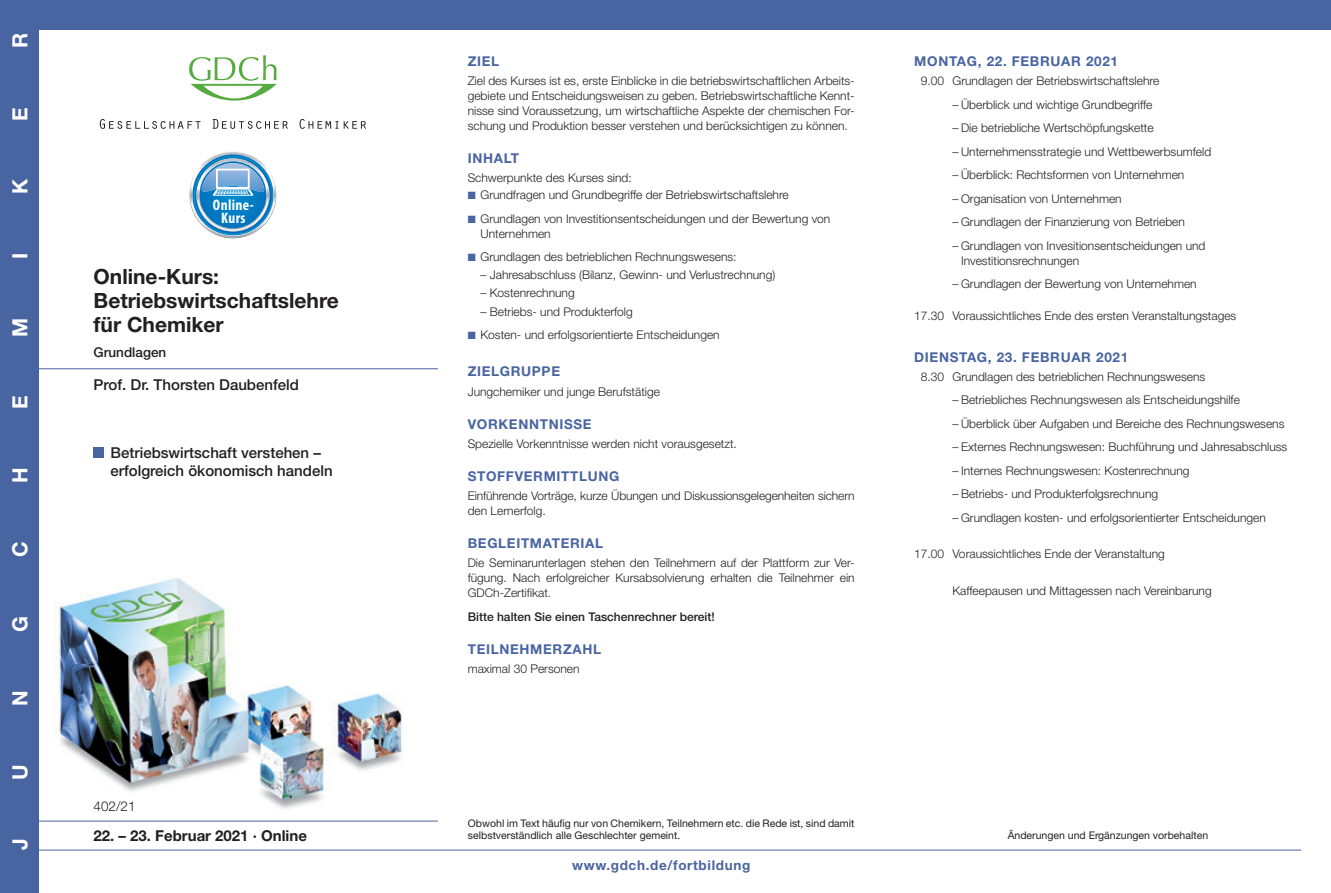
<style>
.page{position:relative;width:1331px;height:893px;background:#fff}
.page>*{position:absolute;margin:0;border:0;box-sizing:border-box;transform-origin:0 0}
.t1{font:700 21px/24px "Helvetica Neue";color:#231f20}
.t2{font:700 21px "Helvetica Neue";color:#fff}
.t3{font:700 condensed 15.3px/13px "Myriad Pro";letter-spacing:.025em;color:#fff;text-align:center}
.t4{font:500 15px/18px "Helvetica Neue";color:#231f20}
.t5{font:700 15px "Helvetica Neue";color:#231f20}
.t6{font:700 13.5px "Helvetica Neue";letter-spacing:.05em;color:#4864a1}
.t7{font:500 13.5px "Helvetica Neue";color:#231f20}
.t8{font:300 13.5px "Helvetica Neue";color:#231f20}
.t9{font:300 12px/15px "Helvetica Neue";color:#231f20}
.t10{font:500 12px "Helvetica Neue";color:#231f20}
.t11{font:10.5px/12px "Helvetica Neue";color:#231f20}
.s1{color:#4864a1}
</style>
<div class="page">
<svg style="left:100px;top:119px;width:101px;height:10px"></svg>
<svg style="left:213px;top:119px;width:75px;height:10px"></svg>
<svg style="left:300px;top:119px;width:66px;height:10px"></svg>
<svg style="left:189px;top:55px;width:88px;height:46px"></svg>
<hr style="left:30px;top:821px;width:408px;height:1px;background:#4864a1">
<hr style="left:30px;top:850px;width:408px;height:1px;background:#4864a1">
<div style="left:0;top:0;width:38px;height:893px;background:#4864a1"></div>
<hr style="left:438px;top:850px;width:863px;height:1px;background:#4864a1">
<div style="left:38px;top:0;width:1293px;height:30px;background:#4864a1"></div>
<img style="left:59px;top:577px;width:343px;height:232px">
<hr style="left:30px;top:368px;width:408px;height:1px;background:#4864a1">
<div style="left:94px;top:447px;width:10px;height:11px;background:#4864a1"></div>
<svg style="left:189px;top:151px;width:88px;height:87px"></svg>
<h1 class="t2" style="left:7px;top:48px;width:17px;rotate:-90deg">R</h1>
<h1 class="t2" style="left:7px;top:121px;width:15px;rotate:-90deg">E</h1>
<h1 class="t2" style="left:7px;top:194px;width:17px;rotate:-90deg">K</h1>
<h1 class="t2" style="left:7px;top:259px;width:8px;rotate:-90deg">I</h1>
<h1 class="t2" style="left:7px;top:337px;width:21px;rotate:-90deg">M</h1>
<h1 class="t2" style="left:7px;top:409px;width:15px;rotate:-90deg">E</h1>
<h1 class="t2" style="left:7px;top:483px;width:17px;rotate:-90deg">H</h1>
<h1 class="t2" style="left:7px;top:557px;width:17px;rotate:-90deg">C</h1>
<h1 class="t2" style="left:7px;top:632px;width:17px;rotate:-90deg">G</h1>
<h1 class="t2" style="left:7px;top:706px;width:17px;rotate:-90deg">N</h1>
<h1 class="t2" style="left:7px;top:780px;width:17px;rotate:-90deg">U</h1>
<h1 class="t2" style="left:7px;top:850px;width:13px;rotate:-90deg">J</h1>
<p class="t3" style="left:213px;top:198px;width:42px">Online-<br>Kurs</p>
<h1 class="t1" style="left:94px;top:264px;width:247px">Online-Kurs:<br>Betriebswirtschaftslehre für Chemiker</h1>
<p class="t7" style="left:94px;top:344px;width:74px">Grundlagen</p>
<p class="t4" style="left:94px;top:376px;width:207px">Prof. Dr. Thorsten Daubenfeld</p>
<p class="t4" style="left:111px;top:443px;width:224px">Betriebswirtschaft verstehen – erfolgreich ökonomisch handeln</p>
<p class="t8" style="left:94px;top:798px;width:44px">402/21</p>
<p class="t5" style="left:94px;top:827px;width:215px">22. – 23. Februar 2021 · Online</p>
<p class="t6" style="left:468px;top:53px;width:33px">ZIEL</p>
<p class="t9" style="left:468px;top:73px;width:388px;text-align:justify">Ziel des Kurses ist es, erste Einblicke in die betriebswirtschaftlichen Arbeits&shy;gebiete und Entscheidungsweisen zu geben. Betriebswirtschaftliche Kennt&shy;nisse sind Voraussetzung, um wirtschaftliche Aspekte der chemischen For&shy;schung und Produktion besser verstehen und berücksichtigen zu können.</p>
<p class="t6" style="left:468px;top:150px;width:53px">INHALT</p>
<p class="t9" style="left:468px;top:170px;width:166px">Schwerpunkte des Kurses sind:</p>
<p class="t9" style="left:468px;top:187px;width:323px"><span class="s1">■</span> Grundfragen und Grundbegriffe der Betriebswirtschaftslehre</p>
<p class="t9" style="left:480px;top:211px;width:351px;text-indent:-13px"><span class="s1">■</span> Grundlagen von Investitionsentscheidungen und der Bewertung von<br>Unternehmen</p>
<p class="t9" style="left:468px;top:249px;width:270px"><span class="s1">■</span> Grundlagen des betrieblichen Rechnungswesens:</p>
<p class="t9" style="left:480px;top:267px;width:296px">– Jahresabschluss (Bilanz, Gewinn- und Verlustrechnung)</p>
<p class="t9" style="left:480px;top:285px;width:96px">– Kostenrechnung</p>
<p class="t9" style="left:480px;top:303px;width:154px">– Betriebs- und Produkterfolg</p>
<p class="t9" style="left:468px;top:327px;width:253px"><span class="s1">■</span> Kosten- und erfolgsorientierte Entscheidungen</p>
<p class="t6" style="left:468px;top:363px;width:94px">ZIELGRUPPE</p>
<p class="t9" style="left:468px;top:383px;width:194px">Jungchemiker und junge Berufstätige</p>
<p class="t6" style="left:468px;top:415px;width:125px">VORKENNTNISSE</p>
<p class="t9" style="left:468px;top:436px;width:271px">Spezielle Vorkenntnisse werden nicht vorausgesetzt.</p>
<p class="t6" style="left:468px;top:468px;width:153px">STOFFVERMITTLUNG</p>
<p class="t9" style="left:468px;top:488px;width:388px">Einführende Vorträge, kurze Übungen und Diskussionsgelegenheiten sichern den Lernerfolg.</p>
<p class="t6" style="left:468px;top:535px;width:137px">BEGLEITMATERIAL</p>
<p class="t9" style="left:468px;top:555px;width:388px;text-align:justify">Die Seminarunterlagen stehen den Teilnehmern auf der Plattform zur Ver&shy;fügung. Nach erfolgreicher Kursabsolvierung erhalten die Teilnehmer ein GDCh-Zertifikat.</p>
<p class="t10" style="left:468px;top:609px;width:248px">Bitte halten Sie einen Taschenrechner bereit!</p>
<p class="t6" style="left:468px;top:641px;width:135px">TEILNEHMERZAHL</p>
<p class="t9" style="left:468px;top:661px;width:113px">maximal 30 Personen</p>
<p class="t6" style="left:914px;top:53px;width:205px">MONTAG, 22. FEBRUAR 2021</p>
<p class="t9" style="left:921px;top:73px;width:240px">9.00 Grundlagen der Betriebswirtschaftslehre</p>
<p class="t9" style="left:952px;top:97px;width:201px">– Überblick und wichtige Grundbegriffe</p>
<p class="t9" style="left:952px;top:120px;width:203px">– Die betriebliche Wertschöpfungskette</p>
<p class="t9" style="left:952px;top:144px;width:260px">– Unternehmensstrategie und Wettbewerbsumfeld</p>
<p class="t9" style="left:952px;top:167px;width:233px">– Überblick: Rechtsformen von Unternehmen</p>
<p class="t9" style="left:952px;top:191px;width:171px">– Organisation von Unternehmen</p>
<p class="t9" style="left:952px;top:214px;width:234px">– Grundlagen der Finanzierung von Betrieben</p>
<p class="t9" style="left:961px;top:238px;width:246px;text-indent:-9px">– Grundlagen von Invesitionsentscheidungen und<br>Investitionsrechnungen</p>
<p class="t9" style="left:952px;top:276px;width:246px">– Grundlagen der Bewertung von Unternehmen</p>
<p class="t9" style="left:914px;top:308px;width:324px">17.30 Voraussichtliches Ende des ersten Veranstaltungstages</p>
<p class="t6" style="left:914px;top:348px;width:215px">DIENSTAG, 23. FEBRUAR 2021</p>
<p class="t9" style="left:921px;top:369px;width:286px">8.30 Grundlagen des betrieblichen Rechnungswesens</p>
<p class="t9" style="left:952px;top:392px;width:289px">– Betriebliches Rechnungswesen als Entscheidungshilfe</p>
<p class="t9" style="left:952px;top:416px;width:333px">– Überblick über Aufgaben und Bereiche des Rechnungswesens</p>
<p class="t9" style="left:952px;top:439px;width:336px">– Externes Rechnungswesen: Buchführung und Jahresabschluss</p>
<p class="t9" style="left:952px;top:463px;width:238px">– Internes Rechnungswesen: Kostenrechnung</p>
<p class="t9" style="left:952px;top:486px;width:207px">– Betriebs- und Produkterfolgsrechnung</p>
<p class="t9" style="left:952px;top:510px;width:315px">– Grundlagen kosten- und erfolgsorientierter Entscheidungen</p>
<p class="t9" style="left:914px;top:546px;width:252px">17.00 Voraussichtliches Ende der Veranstaltung</p>
<p class="t9" style="left:952px;top:583px;width:261px">Kaffeepausen und Mittagessen nach Vereinbarung</p>
<p class="t11" style="left:468px;top:817px;width:388px">Obwohl im Text häufig nur von Chemikern, Teilnehmern etc. die Rede ist, sind damit selbstverständlich alle Geschlechter gemeint.</p>
<p class="t11" style="left:1008px;top:829px;width:202px">Änderungen und Ergänzungen vorbehalten</p>
<p class="t6" style="left:572px;top:856px;width:180px">www.gdch.de/fortbildung</p>
</div>
